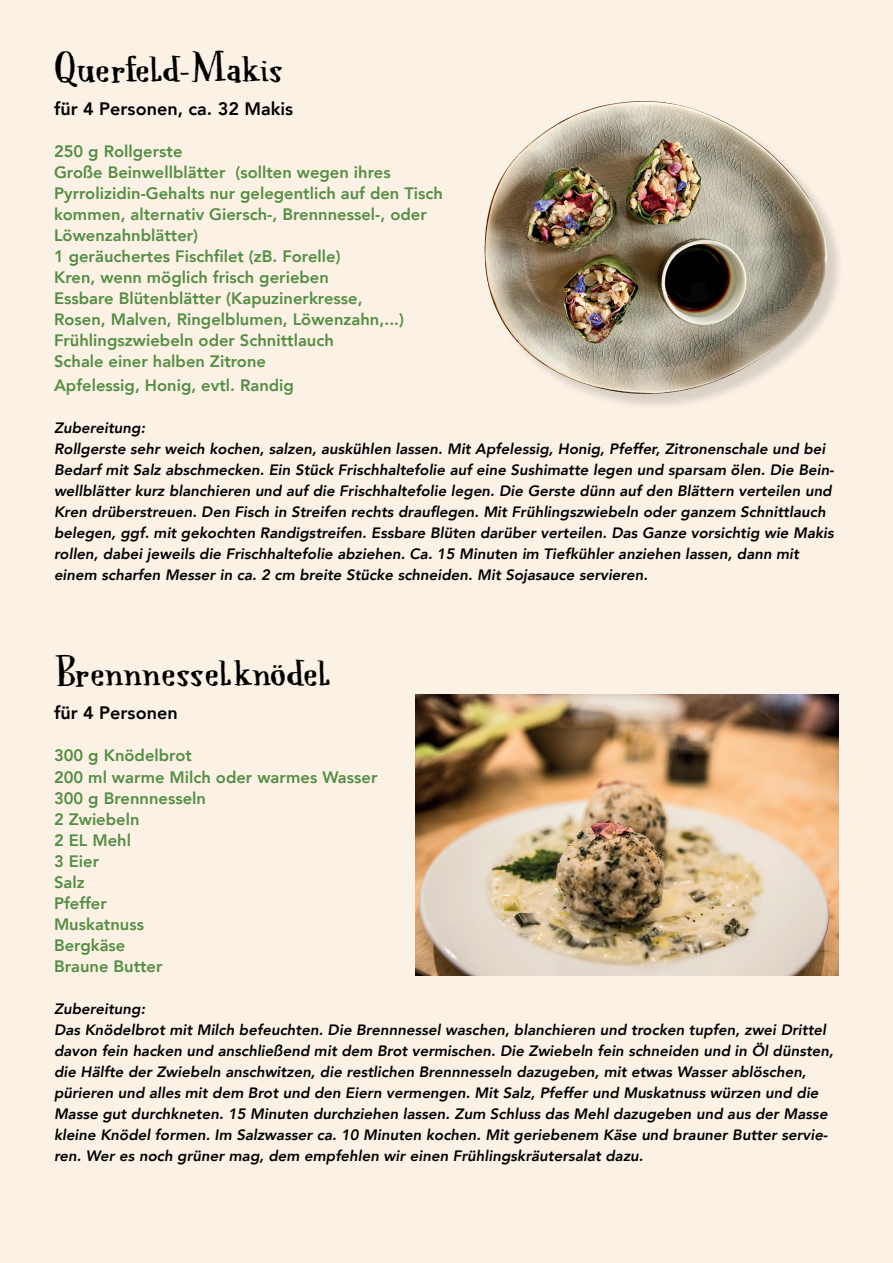
<style>
.page{position:relative;width:893px;height:1263px;background:#fbf1e5}
.page>*{position:absolute;margin:0;border:0;box-sizing:border-box;transform-origin:0 0}
.t1{font:45px "Cadora Woods";letter-spacing:-.035em;color:#000}
.t2{font:800 18px "Avenir";color:#000}
.t3{font:800 16.5px "Avenir";color:#548e44}
.t4{font:italic 800 15px/21px "Avenir";color:#000}
</style>
<div class="page">
<div style="left:486px;top:103px;width:358px;height:308px;background:#000;opacity:.14"></div>
<img style="left:532px;top:101px;width:114px;height:41px">
<img style="left:416px;top:694px;width:423px;height:281px">
<p class="t1" style="left:54px;top:44px;width:231px">Querfeld-Makis</p>
<p class="t2" style="left:54px;top:95px;width:241px">für 4 Personen, ca. 32 Makis</p>
<p class="t3" style="left:54px;top:138px;width:130px">250 g Rollgerste</p>
<p class="t3" style="left:54px;top:159px;width:338px">Große Beinwellblätter (sollten wegen ihres</p>
<p class="t3" style="left:54px;top:180px;width:390px">Pyrrolizidin-Gehalts nur gelegentlich auf den Tisch</p>
<p class="t3" style="left:54px;top:201px;width:374px">kommen, alternativ Giersch-, Brennnessel-, oder</p>
<p class="t3" style="left:54px;top:222px;width:146px">Löwenzahnblätter)</p>
<p class="t3" style="left:54px;top:243px;width:288px">1 geräuchertes Fischfilet (zB. Forelle)</p>
<p class="t3" style="left:54px;top:264px;width:276px">Kren, wenn möglich frisch gerieben</p>
<p class="t3" style="left:54px;top:285px;width:310px">Essbare Blütenblätter (Kapuzinerkresse,</p>
<p class="t3" style="left:54px;top:306px;width:352px">Rosen, Malven, Ringelblumen, Löwenzahn,...)</p>
<p class="t3" style="left:54px;top:327px;width:281px">Frühlingszwiebeln oder Schnittlauch</p>
<p class="t3" style="left:54px;top:348px;width:214px">Schale einer halben Zitrone</p>
<p class="t3" style="left:54px;top:372px;width:242px">Apfelessig, Honig, evtl. Randig</p>
<p class="t4" style="left:54px;top:417px;width:93px">Zubereitung:</p>
<p class="t4" style="left:54px;top:438px;width:782px">Rollgerste sehr weich kochen, salzen, auskühlen lassen. Mit Apfelessig, Honig, Pfeffer, Zitronenschale und bei Bedarf mit Salz abschmecken. Ein Stück Frischhaltefolie auf eine Sushimatte legen und sparsam ölen. Die Bein&shy;wellblätter kurz blanchieren und auf die Frischhaltefolie legen. Die Gerste dünn auf den Blättern verteilen und Kren drüberstreuen. Den Fisch in Streifen rechts drauflegen. Mit Frühlingszwiebeln oder ganzem Schnittlauch belegen, ggf. mit gekochten Randigstreifen. Essbare Blüten darüber verteilen. Das Ganze vorsichtig wie Makis rollen, dabei jeweils die Frischhaltefolie abziehen. Ca. 15 Minuten im Tiefkühler anziehen lassen, dann mit einem scharfen Messer in ca. 2 cm breite Stücke schneiden. Mit Sojasauce servieren.</p>
<p class="t1" style="left:54px;top:648px;width:279px">Brennnesselknödel</p>
<p class="t2" style="left:54px;top:699px;width:125px">für 4 Personen</p>
<p class="t3" style="left:54px;top:743px;width:139px">300 g Knödelbrot</p>
<p class="t3" style="left:54px;top:764px;width:325px">200 ml warme Milch oder warmes Wasser</p>
<p class="t3" style="left:54px;top:785px;width:154px">300 g Brennnesseln</p>
<p class="t3" style="left:54px;top:806px;width:87px">2 Zwiebeln</p>
<p class="t3" style="left:54px;top:827px;width:78px">2 EL Mehl</p>
<p class="t3" style="left:54px;top:848px;width:47px">3 Eier</p>
<p class="t3" style="left:54px;top:869px;width:32px">Salz</p>
<p class="t3" style="left:54px;top:890px;width:54px">Pfeffer</p>
<p class="t3" style="left:54px;top:911px;width:92px">Muskatnuss</p>
<p class="t3" style="left:54px;top:932px;width:73px">Bergkäse</p>
<p class="t3" style="left:54px;top:953px;width:110px">Braune Butter</p>
<p class="t4" style="left:54px;top:998px;width:93px">Zubereitung:</p>
<p class="t4" style="left:54px;top:1019px;width:781px">Das Knödelbrot mit Milch befeuchten. Die Brennnessel waschen, blanchieren und trocken tupfen, zwei Drittel davon fein hacken und anschließend mit dem Brot vermischen. Die Zwiebeln fein schneiden und in Öl dünsten, die Hälfte der Zwiebeln anschwitzen, die restlichen Brennnesseln dazugeben, mit etwas Wasser ablöschen, pürieren und alles mit dem Brot und den Eiern vermengen. Mit Salz, Pfeffer und Muskatnuss würzen und die Masse gut durchkneten. 15 Minuten durchziehen lassen. Zum Schluss das Mehl dazugeben und aus der Masse kleine Knödel formen. Im Salzwasser ca. 10 Minuten kochen. Mit geriebenem Käse und brauner Butter servie&shy;ren. Wer es noch grüner mag, dem empfehlen wir einen Frühlingskräutersalat dazu.</p>
</div>
